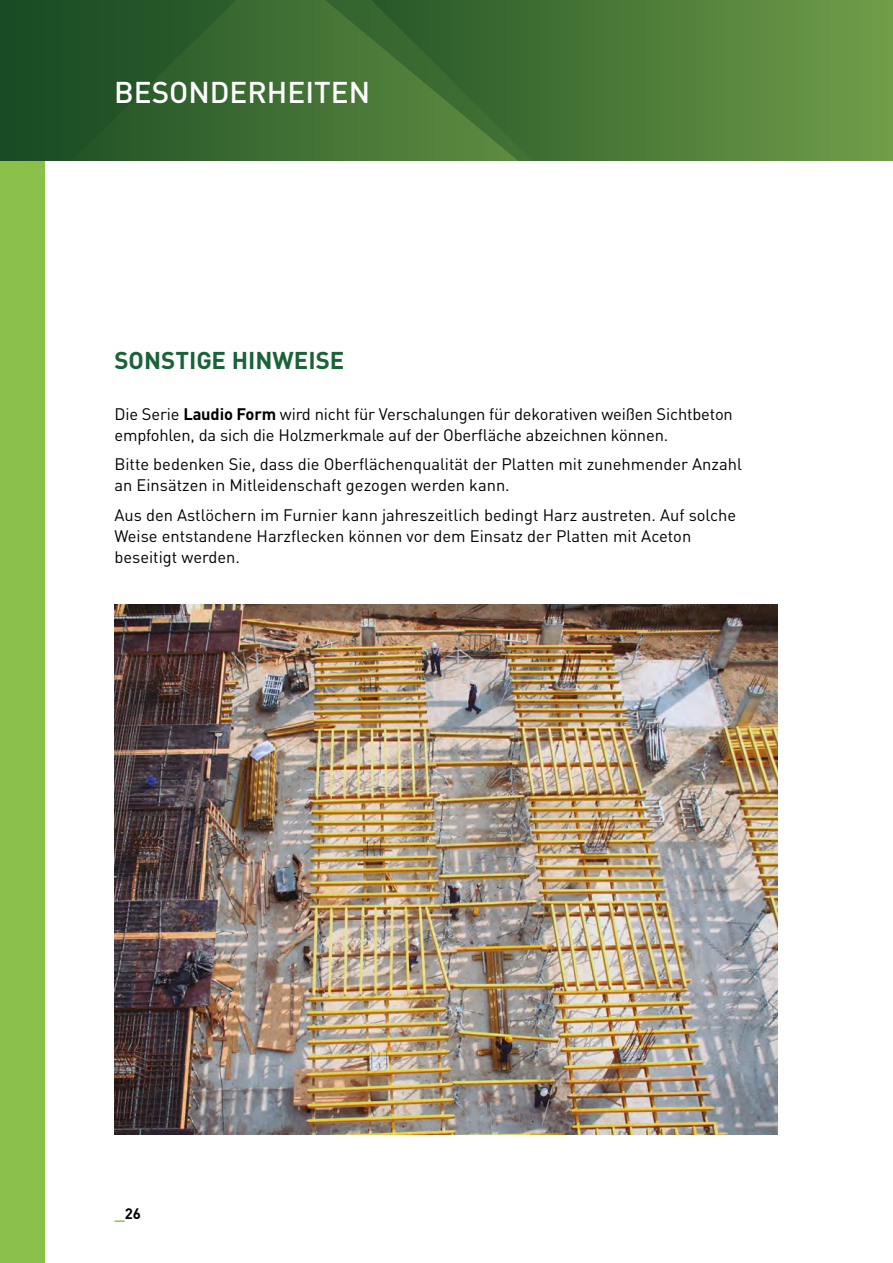
<style>
.page{position:relative;width:893px;height:1263px;background:#fff}
.page>*{position:absolute;margin:0;border:0;box-sizing:border-box;transform-origin:0 0}
.t1{font:500 29.7px "DIN Pro";color:#fff}
.t2{font:700 24px "DIN Pro";color:#1a6237}
.t3{font:16.5px/21px "DIN Pro";color:#000}
.t4{font:700 15px "DIN Pro";color:#000}
.s1{font-weight:700}
.s2{font-size:16.5px;color:#8bc04b}
</style>
<div class="page">
<div style="left:0;top:0;width:45px;height:1263px;background:#8bc04b"></div>
<svg style="left:0;top:0;width:301px;height:161px;background:#2a5b2a"></svg>
<svg style="left:301px;top:0;width:592px;height:161px;background:#4f7d3a"></svg>
<img style="left:115px;top:605px;width:663px;height:529px">
<h1 class="t1" style="left:114px;top:73px;width:258px">BESONDERHEITEN</h1>
<h2 class="t2" style="left:114px;top:344px;width:231px">SONSTIGE HINWEISE</h2>
<p class="t3" style="left:114px;top:403px;width:620px">Die Serie <span class="s1">Laudio Form</span> wird nicht für Verschalungen für dekorativen weißen Sichtbeton empfohlen, da sich die Holzmerkmale auf der Oberfläche abzeichnen können.</p>
<p class="t3" style="left:114px;top:453px;width:629px">Bitte bedenken Sie, dass die Oberflächenqualität der Platten mit zunehmender Anzahl an Einsätzen in Mitleidenschaft gezogen werden kann.</p>
<p class="t3" style="left:114px;top:504px;width:623px">Aus den Astlöchern im Furnier kann jahreszeitlich bedingt Harz austreten. Auf solche<br>Weise entstandene Harzflecken können vor dem Einsatz der Platten mit Aceton beseitigt werden.</p>
<p class="t4" style="left:115px;top:1203px;width:28px"><span class="s2">_</span>26</p>
</div>
